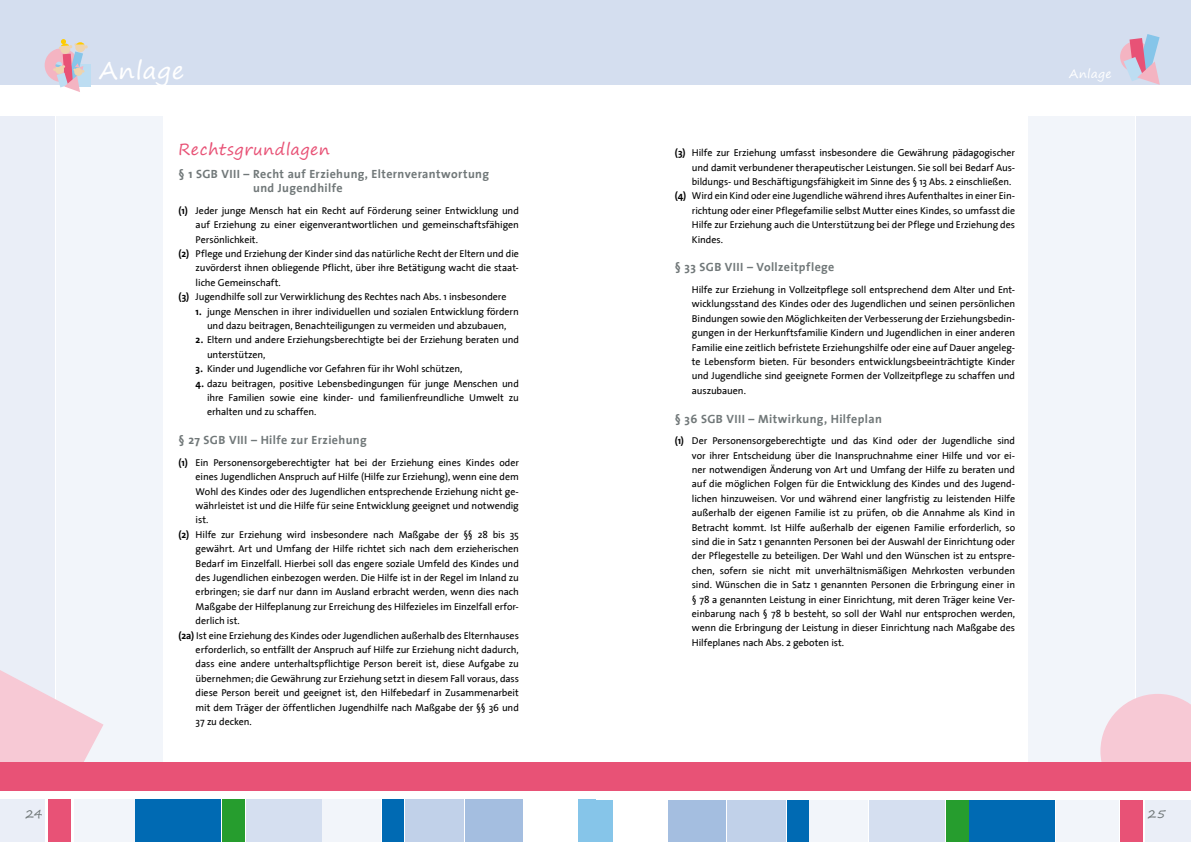
<style>
.page{position:relative;width:1191px;height:842px;background:#fff}
.page>*{position:absolute;margin:0;border:0;box-sizing:border-box;transform-origin:0 0}
.t1{font:24px "Segoe Print";letter-spacing:.025em;color:#fff}
.t2{font:16px "Segoe Print";letter-spacing:.035em;color:#e85276}
.t3{font:700 12px/14.4px "The Sans";letter-spacing:.03em;color:#717879}
.t4{font:12px "Segoe Print";letter-spacing:.025em;color:#fff}
.t5{font:12px "Segoe Print";color:#717879}
.t6{font:10px/14.4px "The Sans";letter-spacing:-.01em;color:#000;text-align:justify}
.s1{font-weight:700}
</style>
<div class="page">
<div style="left:595px;top:0;width:596px;height:85px;background:#d4deef"></div>
<div style="left:1135px;top:116px;width:56px;height:672px;background:#eaeef7"></div>
<div style="left:1028px;top:116px;width:106px;height:672px;background:#f2f5fa"></div>
<svg style="left:1100px;top:694px;width:91px;height:97px"></svg>
<div style="left:595px;top:762px;width:596px;height:28px;background:#e85276"></div>
<div style="left:1120px;top:41px;width:31px;height:31px;background:#f4b4c2;border-radius:50%"></div>
<svg style="left:1123px;top:34px;width:36px;height:51px"></svg>
<div style="left:0;top:0;width:595px;height:85px;background:#d4deef"></div>
<div style="left:0;top:116px;width:55px;height:672px;background:#eaeef7"></div>
<div style="left:57px;top:116px;width:106px;height:672px;background:#f2f5fa"></div>
<div style="left:45px;top:48px;width:33px;height:34px;background:#f4b4c2;border-radius:50%"></div>
<div style="left:68px;top:64px;width:23px;height:23px;background:#bdddf2"></div>
<svg style="left:53px;top:39px;width:35px;height:53px"></svg>
<svg style="left:0;top:654px;width:103px;height:137px"></svg>
<div style="left:969px;top:799px;width:86px;height:43px;background:#006ab3"></div>
<div style="left:945px;top:799px;width:23px;height:43px;background:#269d2e"></div>
<div style="left:1145px;top:799px;width:46px;height:43px;background:#eaeef7"></div>
<div style="left:869px;top:799px;width:75px;height:43px;background:#d5dff0"></div>
<div style="left:786px;top:799px;width:22px;height:43px;background:#006ab3"></div>
<div style="left:727px;top:799px;width:58px;height:43px;background:#c1d1e9"></div>
<div style="left:809px;top:799px;width:59px;height:43px;background:#f2f5fa"></div>
<div style="left:668px;top:799px;width:57px;height:43px;background:#a4bee0"></div>
<div style="left:1056px;top:799px;width:62px;height:43px;background:#f2f5fa"></div>
<div style="left:1120px;top:799px;width:23px;height:43px;background:#e85276"></div>
<div style="left:595px;top:799px;width:18px;height:43px;background:#86c5e9"></div>
<div style="left:0;top:762px;width:595px;height:28px;background:#e85276"></div>
<div style="left:136px;top:799px;width:85px;height:43px;background:#006ab3"></div>
<div style="left:222px;top:799px;width:23px;height:43px;background:#269d2e"></div>
<div style="left:0;top:799px;width:45px;height:43px;background:#eaeef7"></div>
<div style="left:246px;top:799px;width:75px;height:43px;background:#d5dff0"></div>
<div style="left:382px;top:799px;width:22px;height:43px;background:#006ab3"></div>
<div style="left:405px;top:799px;width:59px;height:43px;background:#c1d1e9"></div>
<div style="left:322px;top:799px;width:59px;height:43px;background:#f2f5fa"></div>
<div style="left:465px;top:799px;width:57px;height:43px;background:#a4bee0"></div>
<div style="left:74px;top:799px;width:60px;height:43px;background:#f2f5fa"></div>
<div style="left:48px;top:799px;width:22px;height:43px;background:#e85276"></div>
<div style="left:577px;top:799px;width:18px;height:43px;background:#86c5e9"></div>
<p class="t5" style="left:26px;top:803px;width:19px">24</p>
<h1 class="t1" style="left:99px;top:49px;width:87px">Anlage</h1>
<p class="t4" style="left:1069px;top:63px;width:44px">Anlage</p>
<h2 class="t2" style="left:179px;top:135px;width:153px">Rechtsgrundlagen</h2>
<p class="t3" style="left:253px;top:166px;width:237px;text-indent:-74px">§ 1 SGB VIII – Recht auf Erziehung, Elternverantwortung und Jugendhilfe</p>
<p class="t6" style="left:179px;top:203px;width:342px"><span class="s1">(1)</span> Jeder junge Mensch hat ein Recht auf Förderung seiner Entwicklung und</p>
<p class="t6" style="left:196px;top:217px;width:325px">auf Erziehung zu einer eigenverantwortlichen und gemeinschaftsfähigen</p>
<p class="t6" style="left:196px;top:232px;width:64px">Persönlichkeit.</p>
<p class="t6" style="left:179px;top:246px;width:342px"><span class="s1">(2)</span> Pflege und Erziehung der Kinder sind das natürliche Recht der Eltern und die</p>
<p class="t6" style="left:196px;top:260px;width:324px">zuvörderst ihnen obliegende Pflicht, über ihre Betätigung wacht die staat-</p>
<p class="t6" style="left:196px;top:275px;width:87px">liche Gemeinschaft.</p>
<p class="t6" style="left:179px;top:289px;width:329px"><span class="s1">(3)</span> Jugendhilfe soll zur Verwirklichung des Rechtes nach Abs. 1 insbesondere</p>
<p class="t6" style="left:196px;top:304px;width:325px;text-align:center"><span class="s1">1.</span> junge Menschen in ihrer individuellen und sozialen Entwicklung fördern und dazu beitragen, Benachteiligungen zu vermeiden und abzubauen,</p>
<p class="t6" style="left:207px;top:332px;width:313px;text-indent:-11px"><span class="s1">2.</span> Eltern und andere Erziehungsberechtigte bei der Erziehung beraten und unterstützen,</p>
<p class="t6" style="left:196px;top:361px;width:268px"><span class="s1">3.</span> Kinder und Jugendliche vor Gefahren für ihr Wohl schützen,</p>
<p class="t6" style="left:207px;top:376px;width:313px;text-indent:-11px"><span class="s1">4.</span> dazu beitragen, positive Lebensbedingungen für junge Menschen und ihre Familien sowie eine kinder- und familienfreundliche Umwelt zu erhalten und zu schaffen.</p>
<p class="t3" style="left:179px;top:433px;width:190px">§ 27 SGB VIII – Hilfe zur Erziehung</p>
<p class="t6" style="left:179px;top:455px;width:342px"><span class="s1">(1)</span> Ein Personensorgeberechtigter hat bei der Erziehung eines Kindes oder</p>
<p class="t6" style="left:196px;top:469px;width:325px">eines Jugendlichen Anspruch auf Hilfe (Hilfe zur Erziehung), wenn eine dem</p>
<p class="t6" style="left:196px;top:484px;width:325px">Wohl des Kindes oder des Jugendlichen entsprechende Erziehung nicht ge-</p>
<p class="t6" style="left:196px;top:498px;width:325px">währleistet ist und die Hilfe für seine Entwicklung geeignet und notwendig</p>
<p class="t6" style="left:196px;top:512px;width:14px">ist.</p>
<p class="t6" style="left:179px;top:527px;width:342px"><span class="s1">(2)</span> Hilfe zur Erziehung wird insbesondere nach Maßgabe der §§ 28 bis 35</p>
<p class="t6" style="left:196px;top:541px;width:325px">gewährt. Art und Umfang der Hilfe richtet sich nach dem erzieherischen</p>
<p class="t6" style="left:196px;top:556px;width:325px">Bedarf im Einzelfall. Hierbei soll das engere soziale Umfeld des Kindes und</p>
<p class="t6" style="left:196px;top:570px;width:325px">des Jugendlichen einbezogen werden. Die Hilfe ist in der Regel im Inland zu</p>
<p class="t6" style="left:196px;top:584px;width:325px">erbringen; sie darf nur dann im Ausland erbracht werden, wenn dies nach</p>
<p class="t6" style="left:196px;top:599px;width:325px">Maßgabe der Hilfeplanung zur Erreichung des Hilfezieles im Einzelfall erfor-</p>
<p class="t6" style="left:196px;top:613px;width:46px">derlich ist.</p>
<p class="t6" style="left:179px;top:628px;width:342px"><span class="s1">(2a)</span> Ist eine Erziehung des Kindes oder Jugendlichen außerhalb des Elternhauses</p>
<p class="t6" style="left:196px;top:642px;width:325px">erforderlich, so entfällt der Anspruch auf Hilfe zur Erziehung nicht dadurch,</p>
<p class="t6" style="left:196px;top:656px;width:325px">dass eine andere unterhaltspflichtige Person bereit ist, diese Aufgabe zu</p>
<p class="t6" style="left:196px;top:671px;width:325px">übernehmen; die Gewährung zur Erziehung setzt in diesem Fall voraus, dass</p>
<p class="t6" style="left:196px;top:685px;width:325px">diese Person bereit und geeignet ist, den Hilfebedarf in Zusammenarbeit</p>
<p class="t6" style="left:196px;top:700px;width:325px">mit dem Träger der öffentlichen Jugendhilfe nach Maßgabe der §§ 36 und</p>
<p class="t6" style="left:196px;top:714px;width:58px">37 zu decken.</p>
<p class="t6" style="left:675px;top:145px;width:342px"><span class="s1">(3)</span> Hilfe zur Erziehung umfasst insbesondere die Gewährung pädagogischer</p>
<p class="t6" style="left:692px;top:160px;width:325px">und damit verbundener therapeutischer Leistungen. Sie soll bei Bedarf Aus-</p>
<p class="t6" style="left:692px;top:174px;width:321px">bildungs- und Beschäftigungsfähigkeit im Sinne des § 13 Abs. 2 einschließen.</p>
<p class="t6" style="left:675px;top:188px;width:342px"><span class="s1">(4)</span> Wird ein Kind oder eine Jugendliche während ihres Aufenthaltes in einer Ein-</p>
<p class="t6" style="left:692px;top:203px;width:325px">richtung oder einer Pflegefamilie selbst Mutter eines Kindes, so umfasst die</p>
<p class="t6" style="left:692px;top:217px;width:325px">Hilfe zur Erziehung auch die Unterstützung bei der Pflege und Erziehung des</p>
<p class="t6" style="left:692px;top:232px;width:33px">Kindes.</p>
<p class="t3" style="left:675px;top:260px;width:161px">§ 33 SGB VIII – Vollzeitpflege</p>
<p class="t6" style="left:692px;top:282px;width:325px">Hilfe zur Erziehung in Vollzeitpflege soll entsprechend dem Alter und Ent&shy;wicklungsstand des Kindes oder des Jugendlichen und seinen persönlichen Bindungen sowie den Möglichkeiten der Verbesserung der Erziehungsbedin&shy;gungen in der Herkunftsfamilie Kindern und Jugendlichen in einer anderen Familie eine zeitlich befristete Erziehungshilfe oder eine auf Dauer angeleg&shy;te Lebensform bieten. Für besonders entwicklungsbeeinträchtigte Kinder und Jugendliche sind geeignete Formen der Vollzeitpflege zu schaffen und auszubauen.</p>
<p class="t3" style="left:675px;top:411px;width:209px">§ 36 SGB VIII – Mitwirkung, Hilfeplan</p>
<p class="t6" style="left:692px;top:433px;width:325px;text-indent:-17px"><span class="s1">(1)</span> Der Personensorgeberechtigte und das Kind oder der Jugendliche sind vor ihrer Entscheidung über die Inanspruchnahme einer Hilfe und vor ei&shy;ner notwendigen Änderung von Art und Umfang der Hilfe zu beraten und auf die möglichen Folgen für die Entwicklung des Kindes und des Jugend&shy;lichen hinzuweisen. Vor und während einer langfristig zu leistenden Hilfe außerhalb der eigenen Familie ist zu prüfen, ob die Annahme als Kind in Betracht kommt. Ist Hilfe außerhalb der eigenen Familie erforderlich, so sind die in Satz 1 genannten Personen bei der Auswahl der Einrichtung oder der Pflegestelle zu beteiligen. Der Wahl und den Wünschen ist zu entspre&shy;chen, sofern sie nicht mit unverhältnismäßigen Mehrkosten verbunden sind. Wünschen die in Satz 1 genannten Personen die Erbringung einer in § 78 a genannten Leistung in einer Einrichtung, mit deren Träger keine Ver&shy;einbarung nach § 78 b besteht, so soll der Wahl nur entsprochen werden, wenn die Erbringung der Leistung in dieser Einrichtung nach Maßgabe des Hilfeplanes nach Abs. 2 geboten ist.</p>
<p class="t5" style="left:1147px;top:803px;width:19px">25</p>
</div>
